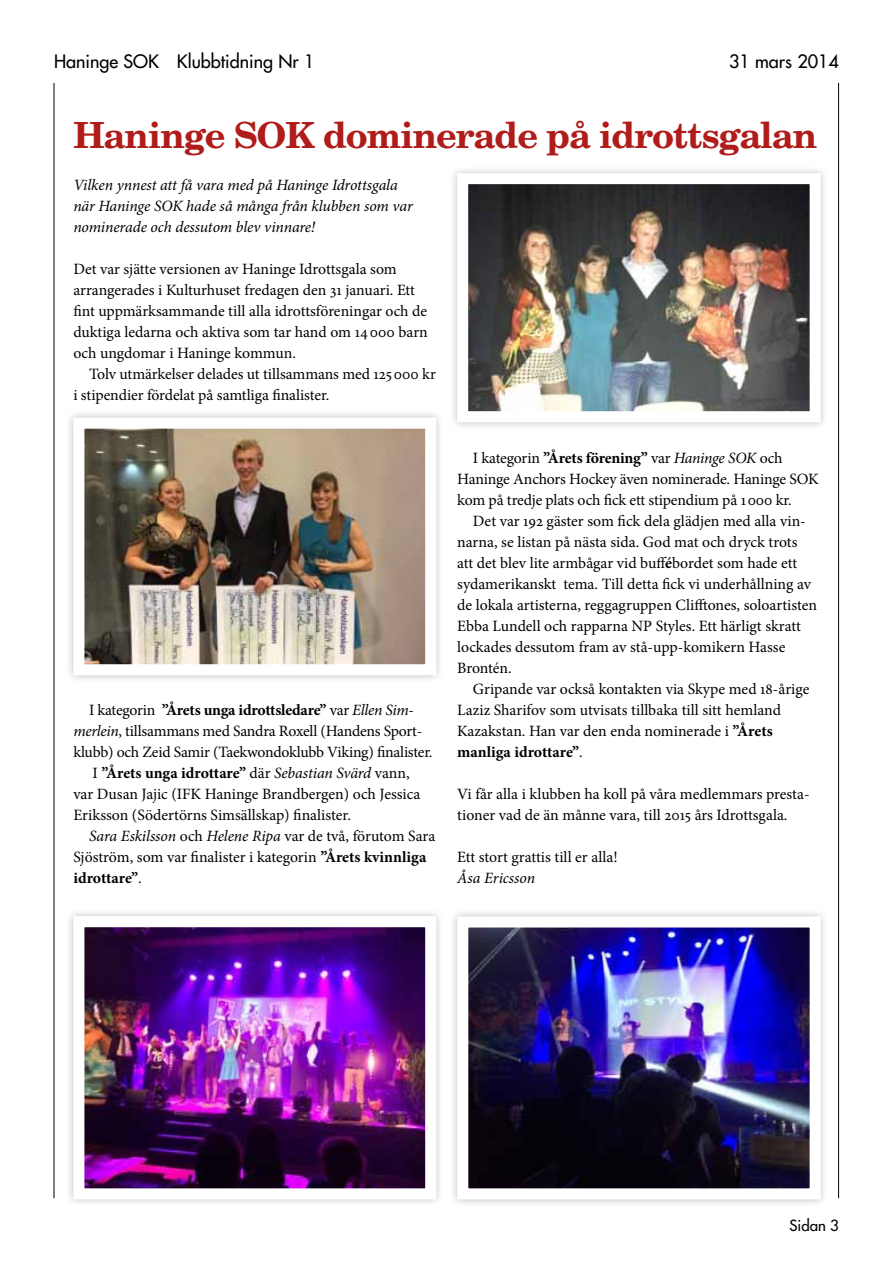
<style>
.page{position:relative;width:893px;height:1263px;background:#fff}
.page>*{position:absolute;margin:0;border:0;box-sizing:border-box;transform-origin:0 0}
.t1{font:700 36px "New Century Schlbk";letter-spacing:-.03em;color:#af1c1a}
.t2{font:18px "Futura";color:#000}
.t3{font:15.75px/21px "Minion Pro";letter-spacing:-.005em;color:#000}
.t4{font:italic 15.75px/21px "Minion Pro";letter-spacing:-.01em;color:#000}
.t5{font:700 15.75px "Minion Pro";letter-spacing:-.01em;color:#000}
.t6{font:15px "Futura";color:#000}
.s1{font-weight:400}
.s2{font-weight:400;font-style:italic}
.s3{font-style:italic}
.s4{font-style:normal}
.s5{font-weight:700}
</style>
<div class="page">
<hr style="left:54px;top:83px;width:1px;height:1115px;background:#000">
<hr style="left:838px;top:83px;width:1px;height:1115px;background:#000">
<div style="left:449px;top:908px;width:380px;height:299px;background:#000;opacity:.25"></div>
<img style="left:469px;top:928px;width:340px;height:259px">
<div style="left:457px;top:916px;width:364px;height:283px;border:11px solid #fff"></div>
<div style="left:65px;top:908px;width:379px;height:299px;background:#000;opacity:.25"></div>
<img style="left:85px;top:928px;width:339px;height:259px">
<div style="left:73px;top:916px;width:363px;height:283px;border:11px solid #fff"></div>
<div style="left:449px;top:165px;width:380px;height:265px;background:#000;opacity:.25"></div>
<img style="left:469px;top:185px;width:340px;height:225px">
<div style="left:65px;top:409px;width:379px;height:275px;background:#000;opacity:.25"></div>
<img style="left:85px;top:430px;width:339px;height:233px">
<div style="left:73px;top:418px;width:363px;height:257px;border:11px solid #fff"></div>
<p class="t2" style="left:54px;top:50px;width:262px">Haninge SOK Klubbtidning Nr 1</p>
<p class="t2" style="left:729px;top:50px;width:111px">31 mars 2014</p>
<h1 class="t1" style="left:73px;top:112px;width:746px">Haninge SOK dominerade på idrottsgalan</h1>
<p class="t4" style="left:73px;top:174px;width:341px">Vilken ynnest att få vara med på Haninge Idrottsgala när Haninge SOK hade så många från klubben som var nominerade och dessutom blev vinnare!</p>
<p class="t3" style="left:73px;top:259px;width:356px">Det var sjätte versionen av Haninge Idrottsgala som arrangerades i Kulturhuset fredagen den 31 januari. Ett fint uppmärksammande till alla idrottsföreningar och de duktiga ledarna och aktiva som tar hand om 14000 barn och ungdomar i Haninge kommun.</p>
<p class="t3" style="left:73px;top:364px;width:364px;text-indent:16px">Tolv utmärkelser delades ut tillsammans med 125000 kr i stipendier fördelat på samtliga finalister.</p>
<p class="t5" style="left:89px;top:699px;width:326px"><span class="s1">I kategorin</span> ”Årets unga idrottsledare” <span class="s1">var</span> <span class="s2">Ellen Sim-</span></p>
<p class="t3" style="left:73px;top:721px;width:351px"><span class="s3">merlein</span>, tillsammans med Sandra Roxell (Handens Sport-</p>
<p class="t3" style="left:73px;top:742px;width:361px">klubb) och Zeid Samir (Taekwondoklubb Viking) finalister.</p>
<p class="t5" style="left:92px;top:762px;width:319px"><span class="s1">I</span> ”Årets unga idrottare” <span class="s1">där</span> <span class="s2">Sebastian Svärd</span> <span class="s1">vann,</span></p>
<p class="t3" style="left:73px;top:784px;width:349px">var Dusan Jajic (IFK Haninge Brandbergen) och Jessica</p>
<p class="t3" style="left:73px;top:805px;width:279px">Eriksson (Södertörns Simsällskap) finalister.</p>
<p class="t4" style="left:89px;top:825px;width:348px">Sara Eskilsson <span class="s4">och</span> Helene Ripa <span class="s4">var de två, förutom Sara</span></p>
<p class="t3" style="left:73px;top:847px;width:354px">Sjöström, som var finalister i kategorin <span class="s5">”Årets kvinnliga</span></p>
<p class="t5" style="left:73px;top:867px;width:70px">idrottare”<span class="s1">.</span></p>
<p class="t3" style="left:457px;top:448px;width:363px;text-indent:16px">I kategorin <span class="s5">”Årets förening”</span> var <span class="s3">Haninge SOK</span> och<br>Haninge Anchors Hockey även nominerade. Haninge SOK kom på tredje plats och fick ett stipendium på 1000 kr.</p>
<p class="t3" style="left:457px;top:511px;width:361px;text-indent:16px">Det var 192 gäster som fick dela glädjen med alla vin&shy;narna, se listan på nästa sida. God mat och dryck trots att det blev lite armbågar vid buff<span class="s5">é</span>bordet som hade ett sydamerikanskt tema. Till detta fick vi underhållning av de lokala artisterna, reggagruppen Clifftones, soloartisten Ebba Lundell och rapparna NP Styles. Ett härligt skratt lockades dessutom fram av stå-upp-komikern Hasse Brontén.</p>
<p class="t3" style="left:457px;top:679px;width:354px;text-indent:16px">Gripande var också kontakten via Skype med 18-årige Laziz Sharifov som utvisats tillbaka till sitt hemland Kazakstan. Han var den enda nominerade i <span class="s5">”Årets manliga idrottare”</span>.</p>
<p class="t3" style="left:457px;top:784px;width:354px">Vi får alla i klubben ha koll på våra medlemmars presta&shy;tioner vad de än månne vara, till 2015 års Idrottsgala.</p>
<p class="t3" style="left:457px;top:847px;width:162px">Ett stort grattis till er alla!</p>
<p class="t4" style="left:457px;top:868px;width:79px">Åsa Ericsson</p>
<p class="t6" style="left:790px;top:1216px;width:51px">Sidan 3</p>
</div>
